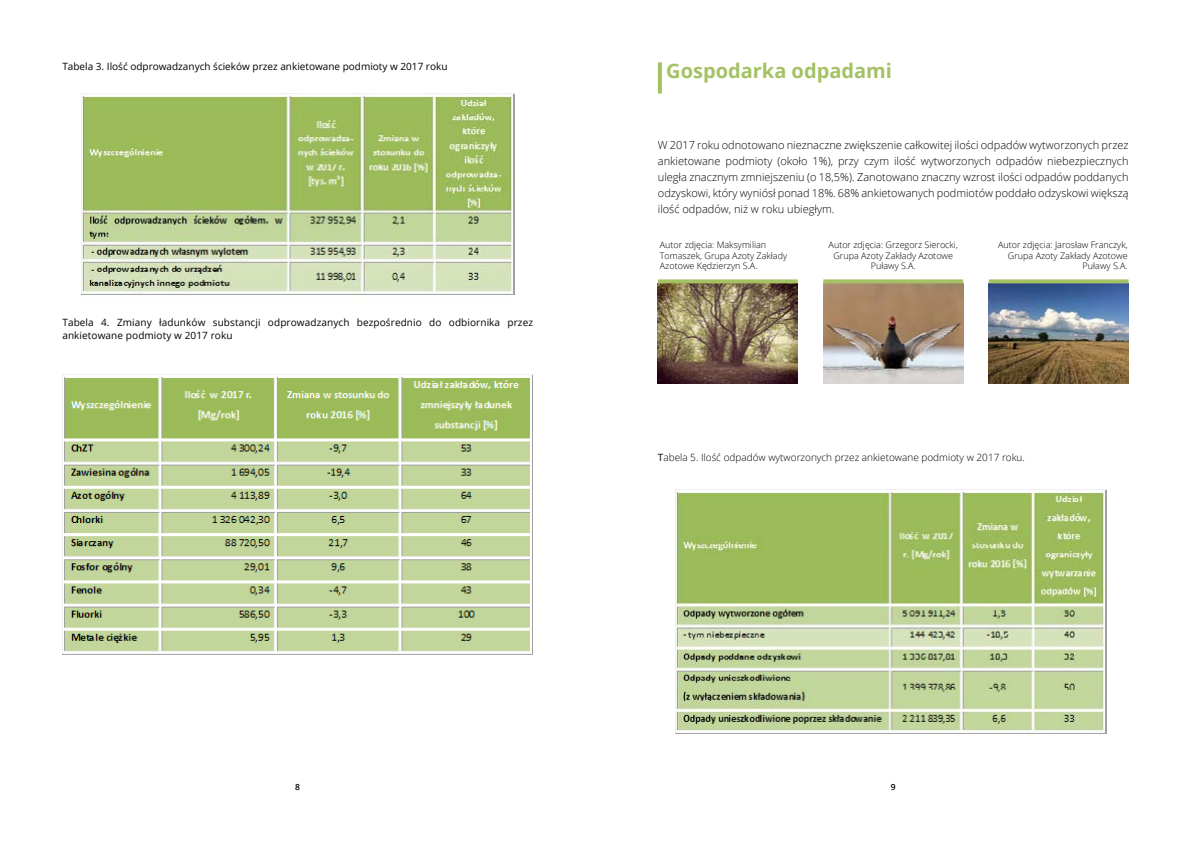
<style>
.page{position:relative;width:1191px;height:842px;background:#fff}
.page>*{position:absolute;margin:0;border:0;box-sizing:border-box;transform-origin:0 0}
.t1{font:700 20px "Open Sans";color:#a4c264}
.t2{font:300 11px/16px "Open Sans";color:#000;text-align:justify}
.t3{font:10px/13px "Open Sans";letter-spacing:.01em;color:#000}
.t4{font:300 10px "Open Sans";color:#000}
.t5{font:300 9px/10.8px "Open Sans";color:#000}
.t6{font:600 8.5px "Open Sans";color:#000}
.s1{font-weight:400}
</style>
<div class="page">
<img style="left:658px;top:283px;width:139px;height:101px">
<img style="left:823px;top:283px;width:140px;height:101px">
<img style="left:988px;top:283px;width:140px;height:101px">
<svg style="left:658px;top:279px;width:139px;height:4px"></svg>
<svg style="left:823px;top:279px;width:140px;height:4px"></svg>
<svg style="left:988px;top:279px;width:140px;height:4px"></svg>
<img style="left:676px;top:489px;width:430px;height:245px">
<img style="left:81px;top:94px;width:433px;height:201px">
<img style="left:62px;top:375px;width:471px;height:280px">
<svg style="left:658px;top:62px;width:4px;height:32px"></svg>
<p class="t3" style="left:62px;top:60px;width:386px">Tabela 3. Ilość odprowadzanych ścieków przez ankietowane podmioty w 2017 roku</p>
<p class="t3" style="left:62px;top:316px;width:472px">Tabela 4. Zmiany ładunków substancji odprowadzanych bezpośrednio do odbiornika przez ankietowane podmioty w 2017 roku</p>
<h1 class="t1" style="left:666px;top:56px;width:227px">Gospodarka odpadami</h1>
<p class="t2" style="left:658px;top:137px;width:472px">W 2017 roku odnotowano nieznaczne zwiększenie całkowitej ilości odpadów wytworzonych przez ankietowane podmioty (około 1%), przy czym ilość wytworzonych odpadów niebezpiecznych uległa znacznym zmniejszeniu (o 18,5%). Zanotowano znaczny wzrost ilości odpadów poddanych odzyskowi, który wyniósł ponad 18%. 68% ankietowanych podmiotów poddało odzyskowi większą ilość odpadów, niż w roku ubiegłym.</p>
<p class="t5" style="left:660px;top:239px;width:129px">Autor zdjęcia: Maksymilian<br>Tomaszek, Grupa Azoty Zakłady<br>Azotowe Kędzierzyn S.A.</p>
<p class="t5" style="left:828px;top:239px;width:131px;text-align:center">Autor zdjęcia: Grzegorz Sierocki,<br>Grupa Azoty Zakłady Azotowe<br>Puławy S.A.</p>
<p class="t5" style="left:998px;top:239px;width:131px;text-align:right">Autor zdjęcia: Jarosław Franczyk,<br>Grupa Azoty Zakłady Azotowe<br>Puławy S.A.</p>
<p class="t4" style="left:658px;top:451px;width:368px"><span class="s1">T</span>abela 5. Ilość odpadów wytworzonych przez ankietowane podmioty w 2017 roku.</p>
<p class="t6" style="left:295px;top:781px;width:6px">8</p>
<p class="t6" style="left:890px;top:781px;width:6px">9</p>
</div>
